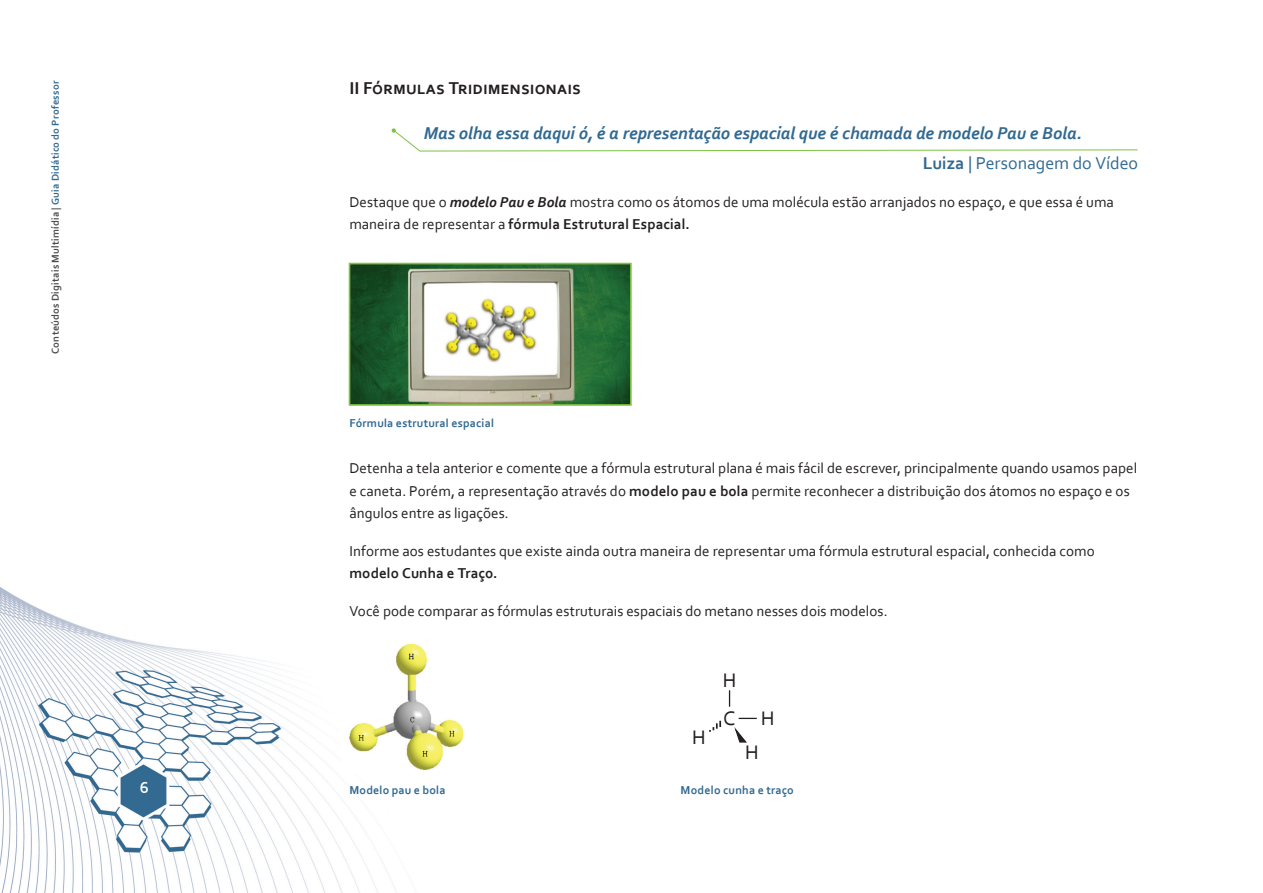
<style>
.page{position:relative;width:1263px;height:893px;background:#fff}
.page>*{position:absolute;margin:0;border:0;box-sizing:border-box;transform-origin:0 0}
.t1{font:20.55px/38px "Corbel";color:#231f20}
.t2{font:italic 700 18px/30.2px "Corbel";letter-spacing:-.005em;color:#316991}
.t3{font:700 18px "Corbel";color:#231f20}
.t4{font:700 16.5px "Corbel";color:#fff}
.t5{font:15px/22.5px "Corbel";letter-spacing:.005em;color:#231f20}
.t6{font:700 15px "Corbel";letter-spacing:.005em;color:#231f20}
.t7{font:700 12px "Corbel";letter-spacing:.015em;color:#316991}
.t8{font:700 10.5px "Corbel";letter-spacing:.02em;color:#4b4c4d}
.s1{color:#316991}
.s2{font-style:normal}
.s3{font-weight:400;font-style:normal}
.s4{font-weight:700;font-style:italic}
.s5{font-weight:700}
</style>
<div class="page">
<img style="left:0;top:388px;width:397px;height:505px">
<svg style="left:392px;top:128px;width:746px;height:24px"></svg>
<img style="left:352px;top:266px;width:277px;height:137px">
<div style="left:349px;top:263px;width:283px;height:143px;border:2px solid #7ec243"></div>
<img style="left:342px;top:640px;width:122px;height:133px">
<svg style="left:709px;top:721px;width:12px;height:11px"></svg>
<svg style="left:729px;top:690px;width:28px;height:53px"></svg>
<p class="t8" style="left:49px;top:354px;width:275px;rotate:-90deg">Conteúdos Digitais Multimídia | <span class="s1">Guia Didático do Professor</span></p>
<p class="t4" style="left:140px;top:777px;width:11px">6</p>
<p class="t3" style="left:349px;top:77px;width:233px">II Fórmulas Tridimensionais</p>
<p class="t2" style="left:923px;top:118px;width:217px;text-indent:-499px">Mas olha essa daqui ó, é a representação espacial que é chamada de modelo Pau e Bola.<br><span class="s2">Luiza</span> <span class="s3">| Personagem do Vídeo</span></p>
<p class="t5" style="left:349px;top:190px;width:766px">Destaque que o <span class="s4">modelo Pau e Bola</span> mostra como os átomos de uma molécula estão arranjados no espaço, e que essa é uma maneira de representar a <span class="s5">fórmula Estrutural Espacial.</span></p>
<p class="t7" style="left:349px;top:416px;width:146px">Fórmula estrutural espacial</p>
<p class="t5" style="left:349px;top:456px;width:789px">Detenha a tela anterior e comente que a fórmula estrutural plana é mais fácil de escrever, principalmente quando usamos papel e caneta. Porém, a representação através do <span class="s5">modelo pau e bola</span> permite reconhecer a distribuição dos átomos no espaço e os ângulos entre as ligações.</p>
<p class="t5" style="left:349px;top:539px;width:747px">Informe aos estudantes que existe ainda outra maneira de representar uma fórmula estrutural espacial, conhecida como</p>
<p class="t6" style="left:349px;top:564px;width:150px">modelo Cunha e Traço.</p>
<p class="t5" style="left:349px;top:599px;width:540px">Você pode comparar as fórmulas estruturais espaciais do metano nesses dois modelos.</p>
<h1 class="t1" style="left:692px;top:717px;width:15px">H</h1>
<h1 class="t1" style="left:723px;top:660px;width:15px">H<br>C</h1>
<h1 class="t1" style="left:745px;top:733px;width:15px">H</h1>
<p class="t7" style="left:349px;top:783px;width:98px">Modelo pau e bola</p>
<p class="t7" style="left:681px;top:783px;width:115px">Modelo cunha e traço</p>
</div>
